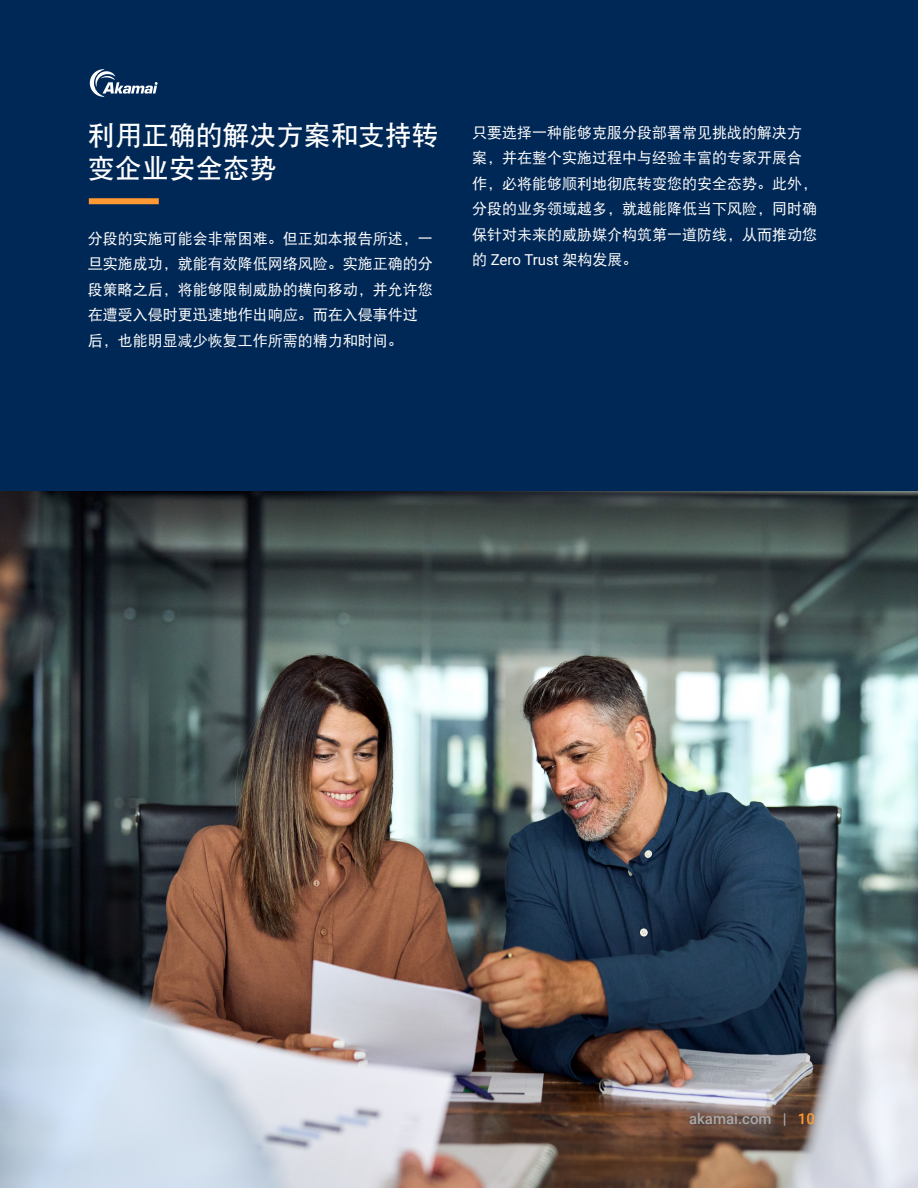
<style>
.page{position:relative;width:918px;height:1188px;background:#002856}
.page>*{position:absolute;margin:0;border:0;box-sizing:border-box;transform-origin:0 0}
.H1-_Double_Column_Orange_Bar{font:27px/33px "DFP Hei W7";color:#fff}
.Body{font:15px/25.5px "DFP Hei W5";color:#fff}
.t1{font:500 15px "Roboto";color:#a8a9ad}
.s1{font-family:"Roboto"}
.s2{color:#f93}
</style>
<div class="page">
<svg style="left:90px;top:69px;width:68px;height:28px"></svg>
<div style="left:89px;top:198px;width:70px;height:6px;background:#f93"></div>
<img style="left:0;top:491px;width:918px;height:697px">
<p class="H1-_Double_Column_Orange_Bar" style="left:88px;top:118px;width:352px">利用正确的解决方案和支持转变企业安全态势</p>
<p class="Body" style="left:88px;top:226px;width:346px">分段的实施可能会非常困难。但正如本报告所述，一旦实施成功，就能有效降低网络风险。实施正确的分段策略之后，将能够限制威胁的横向移动，并允许您在遭受入侵时更迅速地作出响应。而在入侵事件过后，也能明显减少恢复工作所需的精力和时间。</p>
<p class="Body" style="left:472px;top:119px;width:347px">只要选择一种能够克服分段部署常见挑战的解决方案，并在整个实施过程中与经验丰富的专家开展合作，必将能够顺利地彻底转变您的安全态势。此外，分段的业务领域越多，就越能降低当下风险，同时确保针对未来的威胁媒介构筑第一道防线，从而推动您的 <span class="s1">Zero Trust</span> 架构发展。</p>
<p class="t1" style="left:689px;top:1109px;width:127px">akamai.com | <span class="s2">10</span></p>
</div>
